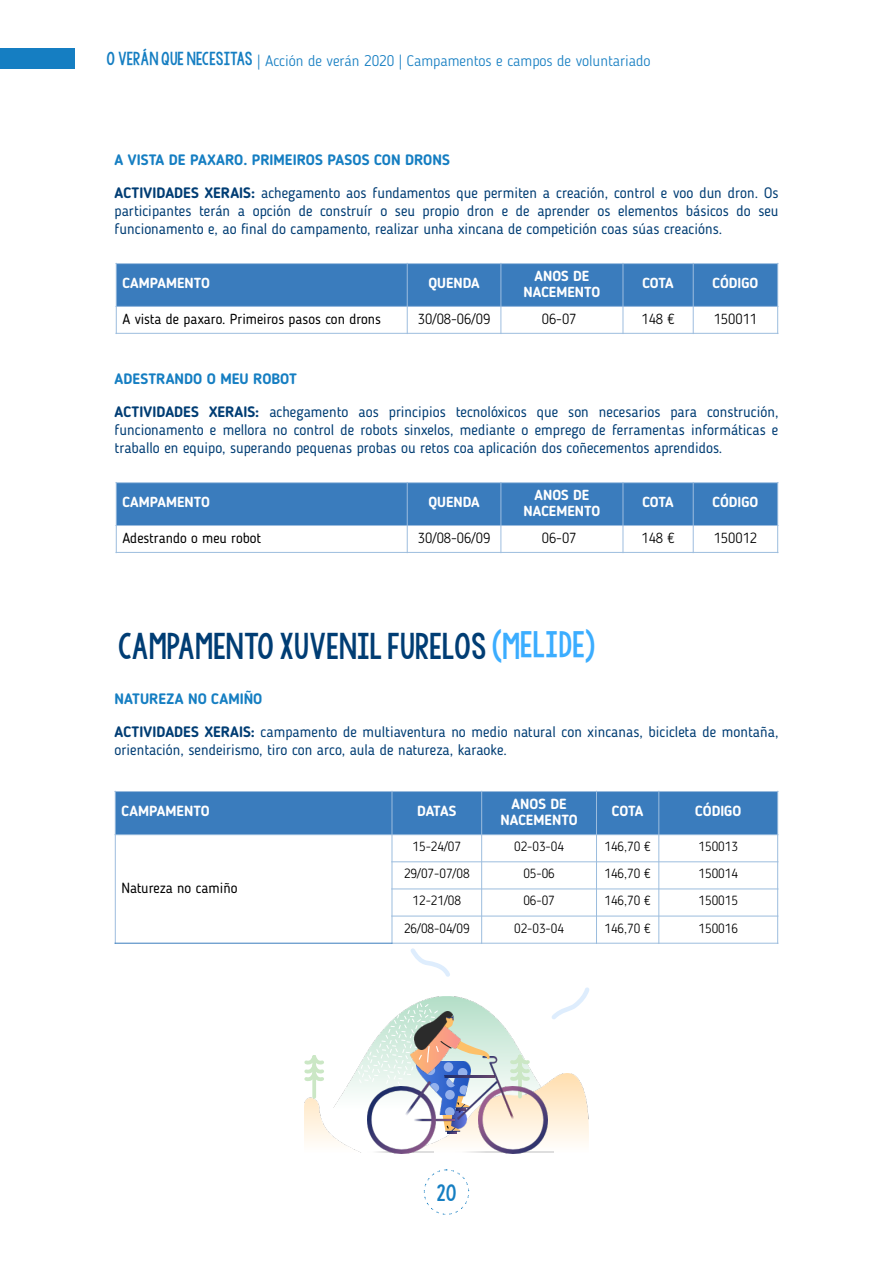
<style>
.page{position:relative;width:893px;height:1263px;background:#fff}
.page>*{position:absolute;margin:0;border:0;box-sizing:border-box;transform-origin:0 0}
.t1{font:35.25px "KG Wh Yy Ou Go Tt A Be So Me An";color:#003d74}
.t2{font:22.5px "KG Wh Yy Ou Go Tt A Be So Me An";color:#157ec2}
.t3{font:300 15.15px "Blogger Sans";color:#157ec2}
.t4{font:15px/18px "Blogger Sans";color:#003d74;text-align:justify}
.t5{font:700 15px "Blogger Sans";color:#157ec2}
.t6{font:700 14.55px/16px "Blogger Sans";color:#fff;text-align:center}
.t7{font:14.55px "Blogger Sans";color:#000}
.t8{font:700 14.4px/15.9px "Blogger Sans";color:#fff;text-align:center}
.t9{font:14.4px "Blogger Sans";color:#000}
.t10{font:300 14.4px "Blogger Sans";color:#000}
.t11{font:300 13.05px "Blogger Sans";color:#000}
.s1{font-family:"KG Wh Yy Ou Go Tt A Be So Me An";font-weight:400;font-size:18px}
.s2{font-weight:700}
.s3{color:#3badff}
</style>
<div class="page">
<div style="left:424px;top:1169px;width:45px;height:45px;border:1px dashed #157ec2;border-radius:50%"></div>
<div style="left:0;top:48px;width:74px;height:21px;background:#157ec2"></div>
<div style="left:116px;top:264px;width:291px;height:42px;background:#3a7cbd"></div>
<div style="left:407px;top:264px;width:94px;height:42px;background:#3a7cbd"></div>
<div style="left:501px;top:264px;width:122px;height:42px;background:#3a7cbd"></div>
<div style="left:623px;top:264px;width:70px;height:42px;background:#3a7cbd"></div>
<div style="left:693px;top:264px;width:85px;height:42px;background:#3a7cbd"></div>
<hr style="left:407px;top:263px;width:1px;height:71px;background:#9dbddf">
<hr style="left:501px;top:263px;width:1px;height:71px;background:#9dbddf">
<hr style="left:623px;top:263px;width:1px;height:71px;background:#9dbddf">
<hr style="left:693px;top:263px;width:1px;height:71px;background:#9dbddf">
<hr style="left:116px;top:306px;width:662px;height:1px;background:#9dbddf">
<hr style="left:116px;top:263px;width:1px;height:71px;background:#9cbdde">
<hr style="left:777px;top:263px;width:1px;height:71px;background:#9cbdde">
<hr style="left:116px;top:263px;width:662px;height:1px;background:#9cbdde">
<hr style="left:116px;top:333px;width:662px;height:1px;background:#9cbdde">
<div style="left:116px;top:483px;width:291px;height:42px;background:#3a7cbd"></div>
<div style="left:407px;top:483px;width:94px;height:42px;background:#3a7cbd"></div>
<div style="left:501px;top:483px;width:122px;height:42px;background:#3a7cbd"></div>
<div style="left:623px;top:483px;width:70px;height:42px;background:#3a7cbd"></div>
<div style="left:693px;top:483px;width:85px;height:42px;background:#3a7cbd"></div>
<hr style="left:407px;top:482px;width:1px;height:71px;background:#9dbddf">
<hr style="left:501px;top:482px;width:1px;height:71px;background:#9dbddf">
<hr style="left:623px;top:482px;width:1px;height:71px;background:#9dbddf">
<hr style="left:693px;top:482px;width:1px;height:71px;background:#9dbddf">
<hr style="left:116px;top:525px;width:662px;height:1px;background:#9dbddf">
<hr style="left:116px;top:482px;width:1px;height:71px;background:#9cbdde">
<hr style="left:777px;top:482px;width:1px;height:71px;background:#9cbdde">
<hr style="left:116px;top:482px;width:662px;height:1px;background:#9cbdde">
<hr style="left:116px;top:552px;width:662px;height:1px;background:#9cbdde">
<div style="left:115px;top:791px;width:277px;height:44px;background:#3a7cbd"></div>
<div style="left:392px;top:791px;width:90px;height:44px;background:#3a7cbd"></div>
<div style="left:482px;top:791px;width:114px;height:44px;background:#3a7cbd"></div>
<div style="left:596px;top:791px;width:63px;height:44px;background:#3a7cbd"></div>
<div style="left:659px;top:791px;width:119px;height:44px;background:#3a7cbd"></div>
<hr style="left:392px;top:791px;width:1px;height:153px;background:#9cbdde">
<hr style="left:481px;top:791px;width:1px;height:153px;background:#9cbdde">
<hr style="left:596px;top:791px;width:1px;height:153px;background:#9cbdde">
<hr style="left:659px;top:791px;width:1px;height:153px;background:#9cbdde">
<hr style="left:115px;top:834px;width:663px;height:1px;background:#9cbdde">
<hr style="left:391px;top:861px;width:387px;height:1px;background:#9cbdde">
<hr style="left:391px;top:889px;width:387px;height:1px;background:#9cbdde">
<hr style="left:391px;top:916px;width:387px;height:1px;background:#9cbdde">
<hr style="left:115px;top:791px;width:1px;height:153px;background:#9dbdde">
<hr style="left:777px;top:791px;width:1px;height:153px;background:#9dbdde">
<hr style="left:115px;top:791px;width:663px;height:1px;background:#9dbdde">
<hr style="left:115px;top:943px;width:278px;height:1px;background:#3a7cbd">
<hr style="left:393px;top:943px;width:385px;height:1px;background:#9cbdde">
<img style="left:355px;top:997px;width:166px;height:76px">
<img style="left:304px;top:1073px;width:285px;height:80px">
<svg style="left:507px;top:1052px;width:26px;height:29px"></svg>
<svg style="left:304px;top:1055px;width:23px;height:26px"></svg>
<hr style="left:518px;top:1056px;width:4px;height:40px;background:#cbe7c5">
<hr style="left:312px;top:1057px;width:4px;height:40px;background:#cbe7c5">
<svg style="left:410px;top:948px;width:40px;height:29px"></svg>
<svg style="left:552px;top:987px;width:37px;height:32px"></svg>
<hr style="left:455px;top:1151px;width:99px;height:2px;background:#dedede">
<img style="left:367px;top:1134px;width:88px;height:19px">
<img style="left:479px;top:1086px;width:68px;height:67px">
<img style="left:490px;top:1056px;width:23px;height:63px">
<svg style="left:357px;top:1002px;width:133px;height:132px"></svg>
<p class="t3" style="left:107px;top:54px;width:545px"><span class="s1">O VERÁN QUE NECESITAS</span> | Acción de verán 2020 | Campamentos e campos de voluntariado</p>
<p class="t5" style="left:115px;top:154px;width:337px">A VISTA DE PAXARO. PRIMEIROS PASOS CON DRONS</p>
<p class="t4" style="left:115px;top:185px;width:665px"><span class="s2">ACTIVIDADES XERAIS:</span> achegamento aos fundamentos que permiten a creación, control e voo dun dron. Os participantes terán a opción de construír o seu propio dron e de aprender os elementos básicos do seu funcionamento e, ao final do campamento, realizar unha xincana de competición coas súas creacións.</p>
<p class="t8" style="left:122px;top:276px;width:89px">CAMPAMENTO</p>
<p class="t8" style="left:428px;top:276px;width:53px">QUENDA</p>
<p class="t8" style="left:523px;top:269px;width:78px">ANOS DE<br>NACEMENTO</p>
<p class="t8" style="left:642px;top:276px;width:33px">COTA</p>
<p class="t8" style="left:713px;top:276px;width:47px">CÓDIGO</p>
<p class="t9" style="left:122px;top:313px;width:260px">A vista de paxaro. Primeiros pasos con drons</p>
<p class="t10" style="left:418px;top:313px;width:74px">30/08-06/09</p>
<p class="t10" style="left:542px;top:313px;width:36px">06-07</p>
<p class="t10" style="left:641px;top:313px;width:35px">148 €</p>
<p class="t10" style="left:714px;top:313px;width:45px">150011</p>
<p class="t5" style="left:115px;top:373px;width:184px">ADESTRANDO O MEU ROBOT</p>
<p class="t4" style="left:115px;top:404px;width:665px"><span class="s2">ACTIVIDADES XERAIS:</span> achegamento aos principios tecnolóxicos que son necesarios para construción, funcionamento e mellora no control de robots sinxelos, mediante o emprego de ferramentas informáticas e traballo en equipo, superando pequenas probas ou retos coa aplicación dos coñecementos aprendidos.</p>
<p class="t8" style="left:122px;top:495px;width:89px">CAMPAMENTO</p>
<p class="t8" style="left:428px;top:495px;width:53px">QUENDA</p>
<p class="t8" style="left:523px;top:488px;width:78px">ANOS DE<br>NACEMENTO</p>
<p class="t8" style="left:642px;top:495px;width:33px">COTA</p>
<p class="t8" style="left:713px;top:495px;width:47px">CÓDIGO</p>
<p class="t9" style="left:122px;top:532px;width:140px">Adestrando o meu robot</p>
<p class="t10" style="left:418px;top:532px;width:74px">30/08-06/09</p>
<p class="t10" style="left:542px;top:532px;width:36px">06-07</p>
<p class="t10" style="left:641px;top:532px;width:35px">148 €</p>
<p class="t10" style="left:714px;top:532px;width:45px">150012</p>
<h1 class="t1" style="left:118px;top:624px;width:479px">CAMPAMENTO XUVENIL FURELOS <span class="s3">(MELIDE)</span></h1>
<p class="t5" style="left:115px;top:692px;width:149px">NATUREZA NO CAMIÑO</p>
<p class="t4" style="left:115px;top:724px;width:665px"><span class="s2">ACTIVIDADES XERAIS:</span> campamento de multiaventura no medio natural con xincanas, bicicleta de montaña, orientación, sendeirismo, tiro con arco, aula de natureza, karaoke.</p>
<p class="t6" style="left:121px;top:804px;width:90px">CAMPAMENTO</p>
<p class="t6" style="left:417px;top:804px;width:41px">DATAS</p>
<p class="t6" style="left:500px;top:797px;width:79px">ANOS DE<br>NACEMENTO</p>
<p class="t6" style="left:612px;top:804px;width:33px">COTA</p>
<p class="t6" style="left:695px;top:804px;width:48px">CÓDIGO</p>
<p class="t7" style="left:121px;top:882px;width:118px">Natureza no camiño</p>
<p class="t11" style="left:413px;top:841px;width:50px">15-24/07</p>
<p class="t11" style="left:514px;top:841px;width:51px">02-03-04</p>
<p class="t11" style="left:604px;top:841px;width:48px">146,70 €</p>
<p class="t11" style="left:699px;top:841px;width:41px">150013</p>
<p class="t11" style="left:404px;top:868px;width:67px">29/07-07/08</p>
<p class="t11" style="left:523px;top:868px;width:33px">05-06</p>
<p class="t11" style="left:604px;top:868px;width:48px">146,70 €</p>
<p class="t11" style="left:699px;top:868px;width:41px">150014</p>
<p class="t11" style="left:413px;top:895px;width:50px">12-21/08</p>
<p class="t11" style="left:523px;top:895px;width:33px">06-07</p>
<p class="t11" style="left:604px;top:895px;width:48px">146,70 €</p>
<p class="t11" style="left:699px;top:895px;width:41px">150015</p>
<p class="t11" style="left:404px;top:922px;width:67px">26/08-04/09</p>
<p class="t11" style="left:514px;top:922px;width:51px">02-03-04</p>
<p class="t11" style="left:604px;top:922px;width:48px">146,70 €</p>
<p class="t11" style="left:699px;top:922px;width:41px">150016</p>
<h2 class="t2" style="left:436px;top:1178px;width:22px">20</h2>
</div>
